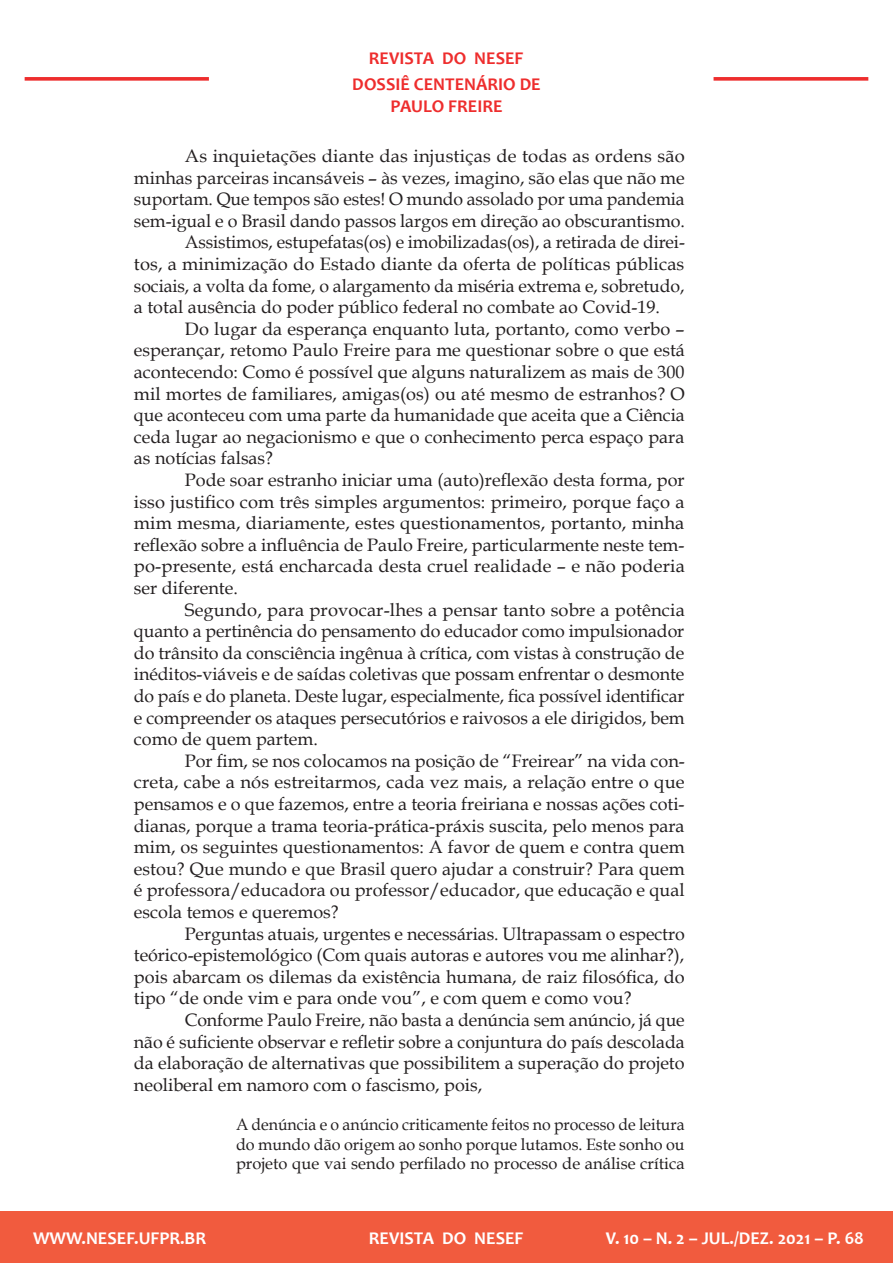
<style>
.page{position:relative;width:893px;height:1263px;background:#fff}
.page>*{position:absolute;margin:0;border:0;box-sizing:border-box;transform-origin:0 0}
.t1{font:18px "Book Antiqua";color:#231f20}
.t2{font:700 18px "Candara";color:#fff}
.t3{font:700 18px/25.8px "Candara";color:#ee2d2d;text-align:center}
.t4{font:16.5px/19.8px "Book Antiqua";color:#231f20;text-align:justify;scale:.96 1}
</style>
<div class="page">
<div style="left:0;top:1212px;width:893px;height:51px;background:#f15b3e"></div>
<svg style="left:25px;top:77px;width:184px;height:4px"></svg>
<svg style="left:713px;top:77px;width:155px;height:4px"></svg>
<p class="t3" style="left:352px;top:45px;width:190px">REVISTA DO NESEF<br>DOSSIÊ CENTENÁRIO DE</p>
<p class="t3" style="left:390px;top:93px;width:114px">PAULO FREIRE</p>
<p class="t1" style="left:185px;top:143px;width:501px">As inquietações diante das injustiças de todas as ordens são</p>
<p class="t1" style="left:134px;top:165px;width:552px">minhas parceiras incansáveis – às vezes, imagino, são elas que não me</p>
<p class="t1" style="left:134px;top:186px;width:552px">suportam. Que tempos são estes! O mundo assolado por uma pandemia</p>
<p class="t1" style="left:134px;top:208px;width:552px">sem-igual e o Brasil dando passos largos em direção ao obscurantismo.</p>
<p class="t1" style="left:185px;top:230px;width:501px">Assistimos, estupefatas(os) e imobilizadas(os), a retirada de direi-</p>
<p class="t1" style="left:134px;top:251px;width:552px">tos, a minimização do Estado diante da oferta de políticas públicas</p>
<p class="t1" style="left:134px;top:273px;width:552px">sociais, a volta da fome, o alargamento da miséria extrema e, sobretudo,</p>
<p class="t1" style="left:134px;top:294px;width:528px">a total ausência do poder público federal no combate ao Covid-19.</p>
<p class="t1" style="left:185px;top:316px;width:501px">Do lugar da esperança enquanto luta, portanto, como verbo –</p>
<p class="t1" style="left:134px;top:338px;width:552px">esperançar, retomo Paulo Freire para me questionar sobre o que está</p>
<p class="t1" style="left:134px;top:359px;width:552px">acontecendo: Como é possível que alguns naturalizem as mais de 300</p>
<p class="t1" style="left:134px;top:381px;width:552px">mil mortes de familiares, amigas(os) ou até mesmo de estranhos? O</p>
<p class="t1" style="left:134px;top:402px;width:552px">que aconteceu com uma parte da humanidade que aceita que a Ciência</p>
<p class="t1" style="left:134px;top:424px;width:552px">ceda lugar ao negacionismo e que o conhecimento perca espaço para</p>
<p class="t1" style="left:134px;top:446px;width:141px">as notícias falsas?</p>
<p class="t1" style="left:185px;top:467px;width:501px">Pode soar estranho iniciar uma (auto)reflexão desta forma, por</p>
<p class="t1" style="left:134px;top:489px;width:552px">isso justifico com três simples argumentos: primeiro, porque faço a</p>
<p class="t1" style="left:134px;top:510px;width:552px">mim mesma, diariamente, estes questionamentos, portanto, minha</p>
<p class="t1" style="left:134px;top:532px;width:552px">reflexão sobre a influência de Paulo Freire, particularmente neste tem-</p>
<p class="t1" style="left:134px;top:554px;width:552px">po-presente, está encharcada desta cruel realidade – e não poderia</p>
<p class="t1" style="left:134px;top:575px;width:105px">ser diferente.</p>
<p class="t1" style="left:185px;top:597px;width:501px">Segundo, para provocar-lhes a pensar tanto sobre a potência</p>
<p class="t1" style="left:134px;top:618px;width:552px">quanto a pertinência do pensamento do educador como impulsionador</p>
<p class="t1" style="left:134px;top:640px;width:552px">do trânsito da consciência ingênua à crítica, com vistas à construção de</p>
<p class="t1" style="left:134px;top:662px;width:552px">inéditos-viáveis e de saídas coletivas que possam enfrentar o desmonte</p>
<p class="t1" style="left:134px;top:683px;width:552px">do país e do planeta. Deste lugar, especialmente, fica possível identificar</p>
<p class="t1" style="left:134px;top:705px;width:552px">e compreender os ataques persecutórios e raivosos a ele dirigidos, bem</p>
<p class="t1" style="left:134px;top:726px;width:185px">como de quem partem.</p>
<p class="t1" style="left:185px;top:748px;width:501px">Por fim, se nos colocamos na posição de “Freirear” na vida con-</p>
<p class="t1" style="left:134px;top:770px;width:552px">creta, cabe a nós estreitarmos, cada vez mais, a relação entre o que</p>
<p class="t1" style="left:134px;top:791px;width:552px">pensamos e o que fazemos, entre a teoria freiriana e nossas ações coti-</p>
<p class="t1" style="left:134px;top:813px;width:552px">dianas, porque a trama teoria-prática-práxis suscita, pelo menos para</p>
<p class="t1" style="left:134px;top:834px;width:552px">mim, os seguintes questionamentos: A favor de quem e contra quem</p>
<p class="t1" style="left:134px;top:856px;width:552px">estou? Que mundo e que Brasil quero ajudar a construir? Para quem</p>
<p class="t1" style="left:134px;top:878px;width:552px">é professora/educadora ou professor/educador, que educação e qual</p>
<p class="t1" style="left:134px;top:899px;width:206px">escola temos e queremos?</p>
<p class="t1" style="left:185px;top:921px;width:501px">Perguntas atuais, urgentes e necessárias. Ultrapassam o espectro</p>
<p class="t1" style="left:134px;top:942px;width:552px">teórico-epistemológico (Com quais autoras e autores vou me alinhar?),</p>
<p class="t1" style="left:134px;top:964px;width:552px">pois abarcam os dilemas da existência humana, de raiz filosófica, do</p>
<p class="t1" style="left:134px;top:986px;width:499px">tipo “de onde vim e para onde vou”, e com quem e como vou?</p>
<p class="t1" style="left:185px;top:1007px;width:501px">Conforme Paulo Freire, não basta a denúncia sem anúncio, já que</p>
<p class="t1" style="left:134px;top:1029px;width:552px">não é suficiente observar e refletir sobre a conjuntura do país descolada</p>
<p class="t1" style="left:134px;top:1050px;width:552px">da elaboração de alternativas que possibilitem a superação do projeto</p>
<p class="t1" style="left:134px;top:1072px;width:350px">neoliberal em namoro com o fascismo, pois,</p>
<p class="t4" style="left:236px;top:1114px;width:469px">A denúncia e o anúncio criticamente feitos no processo de leitura do mundo dão origem ao sonho porque lutamos. Este sonho ou projeto que vai sendo perfilado no processo de análise crítica</p>
<p class="t2" style="left:33px;top:1227px;width:175px">WWW.NESEF.UFPR.BR</p>
<p class="t2" style="left:369px;top:1227px;width:156px">REVISTA DO NESEF</p>
<p class="t2" style="left:606px;top:1227px;width:260px">V. 10 – N. 2 – JUL./DEZ. 2021 – P. 68</p>
</div>
